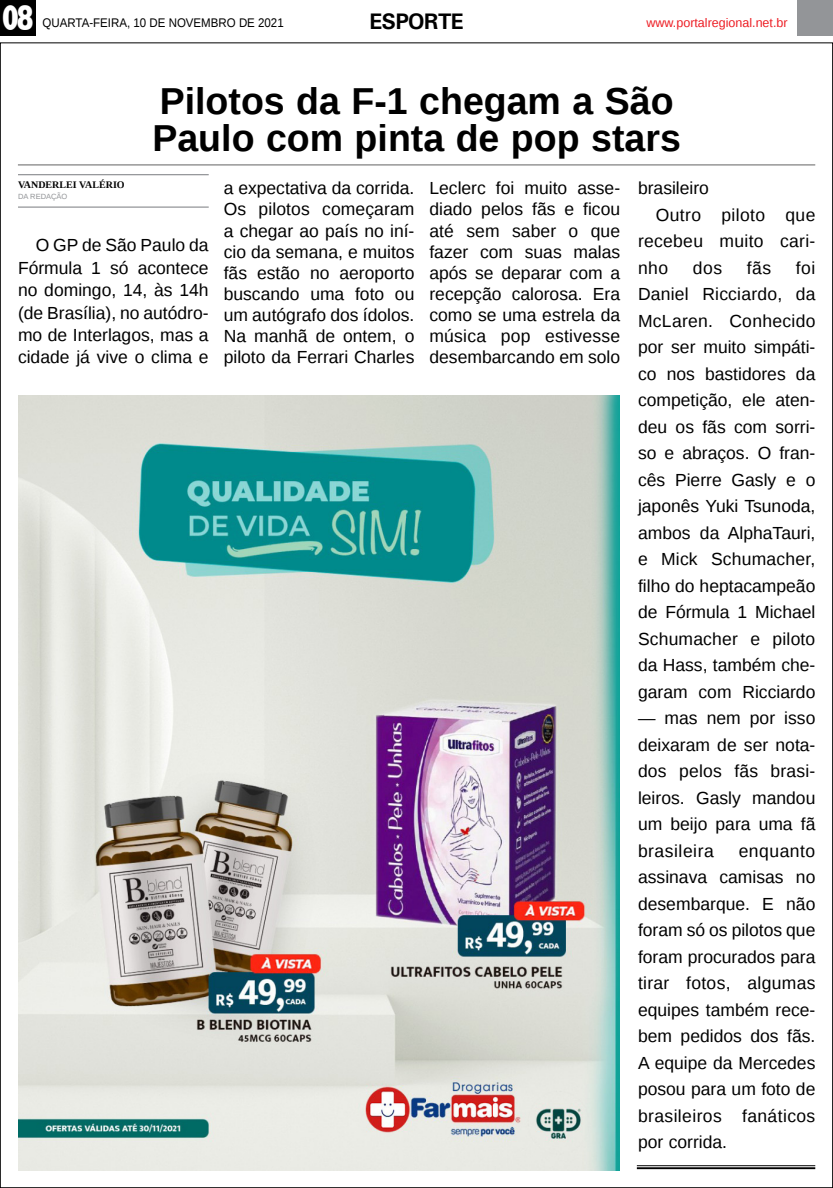
<style>
.page{position:relative;width:833px;height:1188px;background:#fff}
.page>*{position:absolute;margin:0;border:0;box-sizing:border-box;transform-origin:0 0}
.TÍTULO{font:700 37.5px/37.5px "Liberation Sans";color:#000}
.t1{font:800 36.12px "Rockwell";color:#fff;scale:.7 1}
.TITULO_PG{font:700 22.5px "Univers";letter-spacing:-.04em;color:#000}
.MATÉRIA{font:17.5px/26.5px "Liberation Sans";color:#000;text-align:justify}
.DATA_PG{font:12.5px "Liberation Sans";color:#000;scale:.92 1}
.DATA_PG-2{font:12.5px "Liberation Sans";color:#ed1d24}
.CRÉDITO_NOME{font:700 10px "Liberation Serif";color:#000}
.CRÉDITO_MATÉRIA{font:7.5px "Liberation Sans";color:#939598}
</style>
<div class="page">
<div style="left:0;top:0;width:36px;height:35px;background:#000"></div>
<div style="left:797px;top:0;width:36px;height:35px;background:#939598"></div>
<img style="left:18px;top:395px;width:601px;height:774px">
<hr style="left:637px;top:1164px;width:178px;height:1px;background:#000">
<hr style="left:637px;top:1166px;width:178px;height:2px;background:#000">
<hr style="left:18px;top:164px;width:797px;height:1px;background:#000">
<hr style="left:18px;top:174px;width:191px;height:1px;background:#939598">
<hr style="left:18px;top:206px;width:191px;height:2px;background:#939598">
<p class="t1" style="left:2px;top:-3px;width:48px">08</p>
<p class="DATA_PG" style="left:43px;top:15px;width:264px">QUARTA-FEIRA, 10 DE NOVEMBRO DE 2021</p>
<p class="TITULO_PG" style="left:370px;top:8px;width:96px">ESPORTE</p>
<p class="DATA_PG-2" style="left:646px;top:15px;width:143px">www.portalregional.net.br</p>
<p class="TÍTULO" style="left:152px;top:81px;width:530px">Pilotos da F-1 chegam a São<br>Paulo com pinta de pop stars</p>
<p class="CRÉDITO_NOME" style="left:18px;top:178px;width:108px">VANDERLEI VALÉRIO</p>
<p class="CRÉDITO_MATÉRIA" style="left:18px;top:192px;width:51px">DA REDAÇÃO</p>
<p class="MATÉRIA" style="left:18px;top:235px;width:192px;line-height:22.4px;text-indent:18px">O GP de São Paulo da Fórmula 1 só acontece no domingo, 14, às 14h (de Brasília), no autódro&shy;mo de Interlagos, mas a cidade já vive o clima e</p>
<p class="MATÉRIA" style="left:224px;top:178px;width:192px;line-height:21.1px">a expectativa da corrida.<br>Os pilotos começaram a chegar ao país no iní&shy;cio da semana, e muitos fãs estão no aeroporto buscando uma foto ou um autógrafo dos ídolos.<br>Na manhã de ontem, o piloto da Ferrari Charles</p>
<p class="MATÉRIA" style="left:429px;top:178px;width:192px;line-height:21.1px">Leclerc foi muito asse&shy;diado pelos fãs e ficou até sem saber o que fazer com suas malas após se deparar com a recepção calorosa. Era como se uma estrela da música pop estivesse desembarcando em solo</p>
<p class="MATÉRIA" style="left:638px;top:175px;width:72px">brasileiro</p>
<p class="MATÉRIA" style="left:638px;top:202px;width:179px;text-indent:18px">Outro piloto que recebeu muito cari&shy;nho</p>
<p class="MATÉRIA" style="left:638px;top:255px;width:179px;text-indent:158px">foi Daniel Ricciardo, da McLaren. Conhecido por ser muito simpáti&shy;co nos bastidores da competição, ele aten&shy;deu os fãs com sorri&shy;so e abraços. O fran&shy;cês Pierre Gasly e o japonês Yuki Tsunoda, ambos da AlphaTauri, e Mick Schumacher, filho do heptacampeão de Fórmula 1 Michael Schumacher e piloto da Hass, também che&shy;garam com Ricciardo</p>
<p class="MATÉRIA" style="left:638px;top:705px;width:179px">— mas nem por isso deixaram de ser nota&shy;dos pelos fãs brasi&shy;leiros. Gasly mandou um beijo para uma fã brasileira</p>
<p class="MATÉRIA" style="left:693px;top:255px;width:31px">dos</p>
<p class="MATÉRIA" style="left:747px;top:255px;width:26px">fãs</p>
<p class="MATÉRIA" style="left:638px;top:838px;width:179px;text-indent:101px">enquanto assinava camisas no desembarque. E não foram só os pilotos que foram procurados para tirar fotos, algumas equipes também rece&shy;bem pedidos dos fãs.<br>A equipe da Mercedes posou para um foto de brasileiros fanáticos por corrida.</p>
</div>
